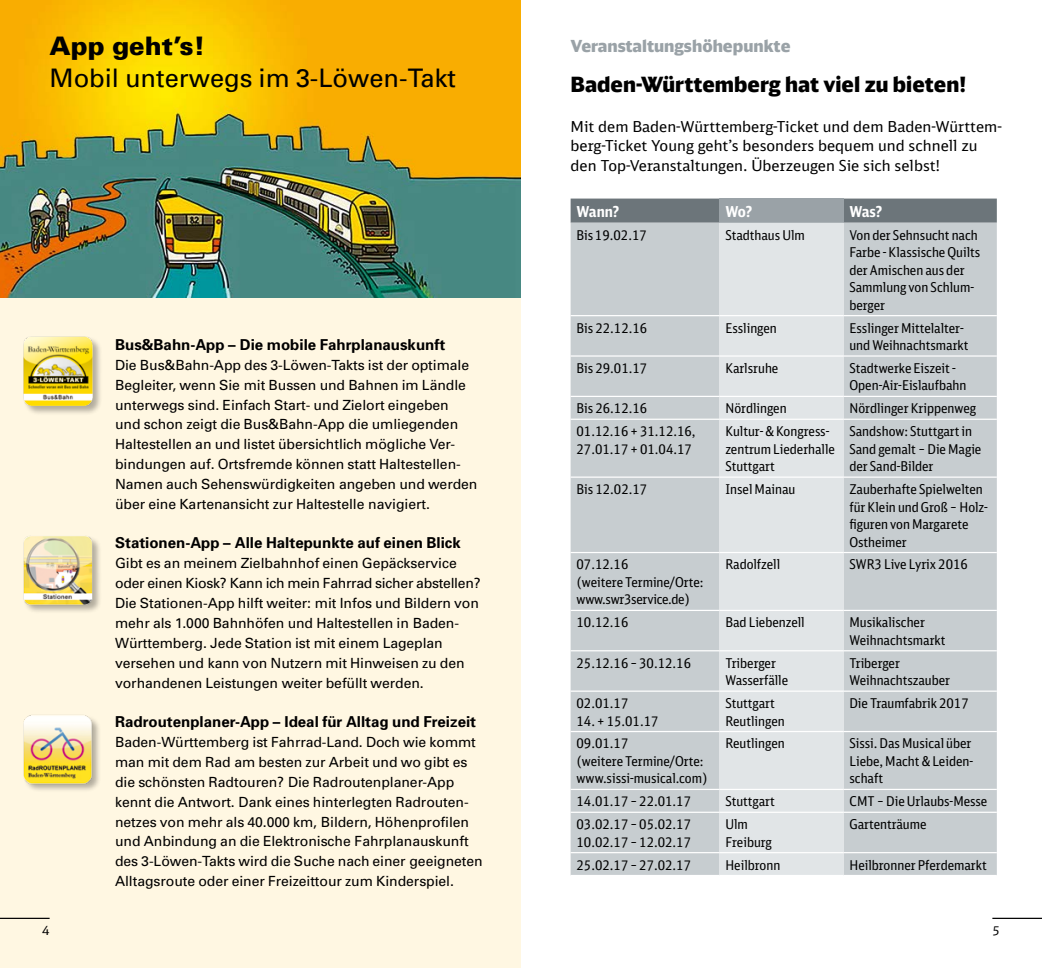
<style>
.page{position:relative;width:1042px;height:968px;background:#fff}
.page>*{position:absolute;margin:0;border:0;box-sizing:border-box;transform-origin:0 0}
.t1{font:25.55px "Univers";color:#000}
.t2{font:900 25.55px "Univers";color:#000}
.t3{font:900 21px "DB Head";letter-spacing:.005em;color:#000}
.t4{font:900 16.62px "DB Head";color:#9aa2a7}
.t5{font:15.05px/19.8px "DB Sans";color:#000}
.t6{font:700 15.05px "Univers";color:#000}
.t7{font:700 15.05px "DB Sans Cond";letter-spacing:-.025em;color:#fff}
.t8{font:14px/19.8px "Univers";letter-spacing:-.005em;color:#000}
.t9{font:13.47px/17.5px "DB Sans Cond";color:#000}
.t10{font:12.25px "DB Sans";color:#000}
</style>
<div class="page">
<div style="left:0;top:0;width:521px;height:967px;background:#fff7e2"></div>
<img style="left:0;top:0;width:521px;height:298px">
<div style="left:23px;top:336px;width:79px;height:80px;background:#000;opacity:.3"></div>
<img style="left:23px;top:336px;width:74px;height:74px">
<div style="left:23px;top:535px;width:79px;height:78px;background:#000;opacity:.3"></div>
<img style="left:23px;top:535px;width:74px;height:75px">
<div style="left:23px;top:715px;width:78px;height:78px;background:#000;opacity:.3"></div>
<img style="left:23px;top:715px;width:74px;height:74px">
<svg style="left:570px;top:198px;width:427px;height:25px;background:#717a7f"></svg>
<div style="left:719px;top:198px;width:124px;height:25px;background:#9aa2a7"></div>
<div style="left:570px;top:223px;width:427px;height:651px;background:#c7cdd0"></div>
<div style="left:719px;top:223px;width:124px;height:651px;background:#e1e5e7"></div>
<hr style="left:570px;top:315px;width:149px;height:1px;background:#fff">
<hr style="left:719px;top:315px;width:124px;height:1px;background:#fff">
<hr style="left:843px;top:315px;width:154px;height:1px;background:#fff">
<hr style="left:570px;top:355px;width:149px;height:1px;background:#fff">
<hr style="left:719px;top:355px;width:124px;height:1px;background:#fff">
<hr style="left:843px;top:355px;width:154px;height:1px;background:#fff">
<hr style="left:570px;top:396px;width:149px;height:1px;background:#fff">
<hr style="left:719px;top:396px;width:124px;height:1px;background:#fff">
<hr style="left:843px;top:396px;width:154px;height:1px;background:#fff">
<hr style="left:570px;top:418px;width:149px;height:2px;background:#fff">
<hr style="left:719px;top:418px;width:124px;height:2px;background:#fff">
<hr style="left:843px;top:418px;width:154px;height:2px;background:#fff">
<hr style="left:570px;top:476px;width:149px;height:1px;background:#fff">
<hr style="left:719px;top:476px;width:124px;height:1px;background:#fff">
<hr style="left:843px;top:476px;width:154px;height:1px;background:#fff">
<hr style="left:570px;top:552px;width:149px;height:1px;background:#fff">
<hr style="left:719px;top:552px;width:124px;height:1px;background:#fff">
<hr style="left:843px;top:552px;width:154px;height:1px;background:#fff">
<hr style="left:570px;top:609px;width:149px;height:2px;background:#fff">
<hr style="left:719px;top:609px;width:124px;height:2px;background:#fff">
<hr style="left:843px;top:609px;width:154px;height:2px;background:#fff">
<hr style="left:570px;top:650px;width:149px;height:1px;background:#fff">
<hr style="left:719px;top:650px;width:124px;height:1px;background:#fff">
<hr style="left:843px;top:650px;width:154px;height:1px;background:#fff">
<hr style="left:570px;top:690px;width:149px;height:1px;background:#fff">
<hr style="left:719px;top:690px;width:124px;height:1px;background:#fff">
<hr style="left:843px;top:690px;width:154px;height:1px;background:#fff">
<hr style="left:570px;top:730px;width:149px;height:2px;background:#fff">
<hr style="left:719px;top:730px;width:124px;height:2px;background:#fff">
<hr style="left:843px;top:730px;width:154px;height:2px;background:#fff">
<hr style="left:570px;top:788px;width:149px;height:1px;background:#fff">
<hr style="left:719px;top:788px;width:124px;height:1px;background:#fff">
<hr style="left:843px;top:788px;width:154px;height:1px;background:#fff">
<hr style="left:570px;top:811px;width:149px;height:1px;background:#fff">
<hr style="left:719px;top:811px;width:124px;height:1px;background:#fff">
<hr style="left:843px;top:811px;width:154px;height:1px;background:#fff">
<hr style="left:570px;top:851px;width:149px;height:2px;background:#fff">
<hr style="left:719px;top:851px;width:124px;height:2px;background:#fff">
<hr style="left:843px;top:851px;width:154px;height:2px;background:#fff">
<hr style="left:992px;top:917px;width:50px;height:1px;background:#000">
<hr style="left:0;top:917px;width:50px;height:1px;background:#000">
<h1 class="t2" style="left:50px;top:30px;width:157px">App geht’s!</h1>
<h1 class="t1" style="left:50px;top:63px;width:408px">Mobil unterwegs im 3-Löwen-Takt</h1>
<h2 class="t3" style="left:50px;top:70px;width:248px">Hier steht eine Headline</h2>
<p class="t6" style="left:115px;top:335px;width:332px">Bus&amp;Bahn-App – Die mobile Fahrplanauskunft</p>
<p class="t8" style="left:115px;top:355px;width:364px">Die Bus&amp;Bahn-App des 3-Löwen-Takts ist der optimale Begleiter, wenn Sie mit Bussen und Bahnen im Ländle unterwegs sind. Einfach Start- und Zielort eingeben und schon zeigt die Bus&amp;Bahn-App die umliegenden Haltestellen an und listet übersichtlich mögliche Ver&shy;bindungen auf. Ortsfremde können statt Haltestellen-Namen auch Sehenswürdigkeiten angeben und werden über eine Kartenansicht zur Haltestelle navigiert.</p>
<p class="t6" style="left:115px;top:534px;width:347px">Stationen-App – Alle Haltepunkte auf einen Blick</p>
<p class="t8" style="left:115px;top:553px;width:367px">Gibt es an meinem Zielbahnhof einen Gepäckservice oder einen Kiosk? Kann ich mein Fahrrad sicher abstellen?<br>Die Stationen-App hilft weiter: mit Infos und Bildern von mehr als 1.000 Bahnhöfen und Haltestellen in Baden-Württemberg. Jede Station ist mit einem Lageplan versehen und kann von Nutzern mit Hinweisen zu den vorhandenen Leistungen weiter befüllt werden.</p>
<p class="t6" style="left:115px;top:712px;width:362px">Radroutenplaner-App – Ideal für Alltag und Freizeit</p>
<p class="t8" style="left:115px;top:732px;width:369px">Baden-Württemberg ist Fahrrad-Land. Doch wie kommt man mit dem Rad am besten zur Arbeit und wo gibt es die schönsten Radtouren? Die Radroutenplaner-App kennt die Antwort. Dank eines hinterlegten Radrouten&shy;netzes von mehr als 40.000 km, Bildern, Höhenprofilen und Anbindung an die Elektronische Fahrplanauskunft des 3-Löwen-Takts wird die Suche nach einer geeigneten Alltagsroute oder einer Freizeittour zum Kinderspiel.</p>
<p class="t4" style="left:570px;top:35px;width:221px">Veranstaltungshöhepunkte</p>
<h2 class="t3" style="left:570px;top:70px;width:397px">Baden-Württemberg hat viel zu bieten!</h2>
<p class="t5" style="left:570px;top:116px;width:432px">Mit dem Baden-Württemberg-Ticket und dem Baden-Württem&shy;berg-Ticket Young geht’s besonders bequem und schnell zu den Top-Veranstaltungen. Überzeugen Sie sich selbst!</p>
<p class="t7" style="left:576px;top:202px;width:44px">Wann?</p>
<p class="t7" style="left:725px;top:202px;width:28px">Wo?</p>
<p class="t7" style="left:849px;top:202px;width:34px">Was?</p>
<p class="t9" style="left:576px;top:226px;width:72px">Bis19.02.17</p>
<p class="t9" style="left:725px;top:226px;width:81px">Stadthaus Ulm</p>
<p class="t9" style="left:849px;top:226px;width:132px">Von der Sehnsucht nach<br>Farbe - Klassische Quilts der Amischen aus der<br>Sammlung von Schlum&shy;berger</p>
<p class="t9" style="left:576px;top:319px;width:72px">Bis 22.12.16</p>
<p class="t9" style="left:725px;top:319px;width:53px">Esslingen</p>
<p class="t9" style="left:849px;top:319px;width:121px">Esslinger Mittelalter&shy;und Weihnachtsmarkt</p>
<p class="t9" style="left:576px;top:359px;width:72px">Bis 29.01.17</p>
<p class="t9" style="left:725px;top:359px;width:54px">Karlsruhe</p>
<p class="t9" style="left:849px;top:359px;width:118px">Stadtwerke Eiszeit -<br>Open-Air-Eislaufbahn</p>
<p class="t9" style="left:576px;top:399px;width:72px">Bis 26.12.16</p>
<p class="t9" style="left:725px;top:399px;width:63px">Nördlingen</p>
<p class="t9" style="left:849px;top:399px;width:128px">Nördlinger Krippenweg</p>
<p class="t9" style="left:576px;top:422px;width:121px">01.12.16 + 31.12.16,<br>27.01.17 + 01.04.17</p>
<p class="t9" style="left:725px;top:422px;width:111px">Kultur- &amp; Kongress&shy;zentrum Liederhalle<br>Stuttgart</p>
<p class="t9" style="left:849px;top:422px;width:133px">Sandshow: Stuttgart in<br>Sand gemalt – Die Magie der Sand-Bilder</p>
<p class="t9" style="left:576px;top:480px;width:72px">Bis 12.02.17</p>
<p class="t9" style="left:725px;top:480px;width:71px">Insel Mainau</p>
<p class="t9" style="left:849px;top:480px;width:140px">Zauberhafte Spielwelten für Klein und Groß – Holz&shy;figuren von Margarete<br>Ostheimer</p>
<p class="t9" style="left:576px;top:555px;width:129px">07.12.16<br>(weitere Termine/Orte: www.swr3service.de)</p>
<p class="t9" style="left:725px;top:555px;width:56px">Radolfzell</p>
<p class="t9" style="left:849px;top:555px;width:120px">SWR3 Live Lyrix 2016</p>
<p class="t9" style="left:576px;top:613px;width:53px">10.12.16</p>
<p class="t9" style="left:725px;top:613px;width:81px">Bad Liebenzell</p>
<p class="t9" style="left:849px;top:613px;width:98px">Musikalischer<br>Weihnachtsmarkt</p>
<p class="t9" style="left:576px;top:653px;width:116px">25.12.16–30.12.16</p>
<p class="t9" style="left:725px;top:653px;width:64px">Triberger<br>Wasserfälle</p>
<p class="t9" style="left:849px;top:653px;width:102px">Triberger<br>Weihnachtszauber</p>
<p class="t9" style="left:576px;top:694px;width:53px">02.01.17</p>
<p class="t9" style="left:576px;top:711px;width:84px">14. + 15.01.17</p>
<p class="t9" style="left:725px;top:694px;width:61px">Stuttgart<br>Reutlingen</p>
<p class="t9" style="left:849px;top:694px;width:121px">Die Traumfabrik 2017</p>
<p class="t9" style="left:576px;top:734px;width:133px">09.01.17<br>(weitere Termine/Orte: www.sissi-musical.com)</p>
<p class="t9" style="left:725px;top:734px;width:61px">Reutlingen</p>
<p class="t9" style="left:849px;top:734px;width:125px">Sissi. Das Musical über<br>Liebe, Macht &amp; Leiden&shy;schaft</p>
<p class="t9" style="left:576px;top:792px;width:116px">14.01.17–22.01.17</p>
<p class="t9" style="left:725px;top:792px;width:51px">Stuttgart</p>
<p class="t9" style="left:849px;top:792px;width:139px">CMT – Die Urlaubs-Messe</p>
<p class="t9" style="left:576px;top:815px;width:116px">03.02.17–05.02.17<br>10.02.17–12.02.17</p>
<p class="t9" style="left:725px;top:815px;width:48px">Ulm<br>Freiburg</p>
<p class="t9" style="left:849px;top:815px;width:78px">Gartenträume</p>
<p class="t9" style="left:576px;top:855px;width:116px">25.02.17–27.02.17</p>
<p class="t9" style="left:725px;top:855px;width:56px">Heilbronn</p>
<p class="t9" style="left:849px;top:855px;width:139px">Heilbronner Pferdemarkt</p>
<p class="t10" style="left:42px;top:923px;width:9px">4</p>
<p class="t10" style="left:992px;top:923px;width:9px">5</p>
</div>
